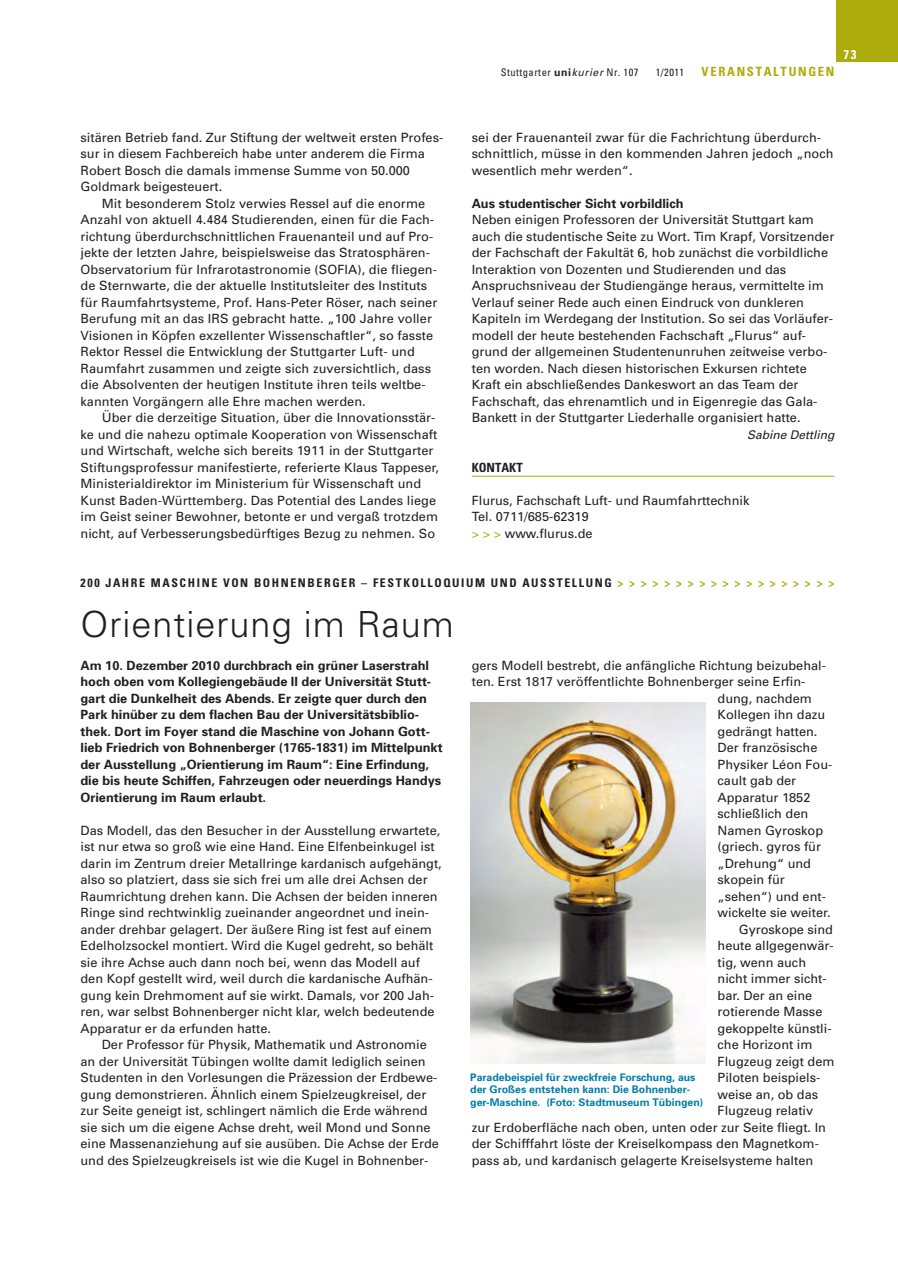
<style>
.page{position:relative;width:898px;height:1268px;background:#fff}
.page>*{position:absolute;margin:0;border:0;box-sizing:border-box;transform-origin:0 0}
.t1{font:300 36px "Univers";letter-spacing:.03em;color:#231f20}
.t2{font:12.75px/16.5px "Univers";color:#231f20}
.t3{font:700 12.75px/16.5px "Univers";color:#231f20}
.t4{font:700 condensed 12.75px "Univers";letter-spacing:.135em;color:#aeac0c}
.t5{font:700 condensed 12.75px "Univers";color:#231f20}
.t6{font:700 condensed 12.75px "Univers";color:#fff}
.t7{font:700 condensed 12px "Univers";letter-spacing:.135em;color:#231f20}
.t8{font:italic 12px "Univers";color:#231f20}
.t9{font:700 10.5px/12.6px "Univers";color:#027daa}
.t10{font:condensed 10.5px "Univers";letter-spacing:.045em;color:#231f20}
.s1{font-weight:700;font-stretch:normal}
.s2{font-style:italic;font-stretch:normal}
.s3{color:#aeac0c}
</style>
<div class="page">
<svg style="left:470px;top:0;width:428px;height:1064px"></svg>
<p class="t10" style="left:501px;top:66px;width:139px">Stuttgarter <span class="s1">uni</span><span class="s2">kurier</span> Nr. 107</p>
<p class="t10" style="left:656px;top:66px;width:30px">1/2011</p>
<p class="t4" style="left:702px;top:64px;width:134px">VERANSTALTUNGEN</p>
<p class="t6" style="left:843px;top:47px;width:15px">73</p>
<p class="t2" style="left:81px;top:130px;width:364px">sitären Betrieb fand. Zur Stiftung der weltweit ersten Profes&shy;sur in diesem Fachbereich habe unter anderem die Firma Robert Bosch die damals immense Summe von 50.000<br>Goldmark beigesteuert.</p>
<p class="t2" style="left:81px;top:196px;width:358px;text-indent:21px">Mit besonderem Stolz verwies Ressel auf die enorme Anzahl von aktuell 4.484 Studierenden, einen für die Fach&shy;richtung überdurchschnittlichen Frauenanteil und auf Pro&shy;jekte der letzten Jahre, beispielsweise das Stratosphären-Observatorium für Infrarotastronomie (SOFIA), die fliegen&shy;de Sternwarte, die der aktuelle Institutsleiter des Instituts für Raumfahrtsysteme, Prof. Hans-Peter Röser, nach seiner Berufung mit an das IRS gebracht hatte. „100 Jahre voller Visionen in Köpfen exzellenter Wissenschaftler“, so fasste Rektor Ressel die Entwicklung der Stuttgarter Luft- und Raumfahrt zusammen und zeigte sich zuversichtlich, dass die Absolventen der heutigen Institute ihren teils weltbe&shy;kannten Vorgängern alle Ehre machen werden.</p>
<p class="t2" style="left:81px;top:410px;width:360px;text-indent:21px">Über die derzeitige Situation, über die Innovationsstär&shy;ke und die nahezu optimale Kooperation von Wissenschaft und Wirtschaft, welche sich bereits 1911 in der Stuttgarter Stiftungsprofessur manifestierte, referierte Klaus Tappeser, Ministerialdirektor im Ministerium für Wissenschaft und Kunst Baden-Württemberg. Das Potential des Landes liege im Geist seiner Bewohner, betonte er und vergaß trotzdem nicht, auf Verbesserungsbedürftiges Bezug zu nehmen. So</p>
<p class="t2" style="left:472px;top:130px;width:363px">sei der Frauenanteil zwar für die Fachrichtung überdurch&shy;schnittlich, müsse in den kommenden Jahren jedoch „noch wesentlich mehr werden“.</p>
<p class="t3" style="left:472px;top:196px;width:213px">Aus studentischer Sicht vorbildlich</p>
<p class="t2" style="left:472px;top:212px;width:364px">Neben einigen Professoren der Universität Stuttgart kam auch die studentische Seite zu Wort. Tim Krapf, Vorsitzender der Fachschaft der Fakultät 6, hob zunächst die vorbildliche Interaktion von Dozenten und Studierenden und das Anspruchsniveau der Studiengänge heraus, vermittelte im Verlauf seiner Rede auch einen Eindruck von dunkleren Kapiteln im Werdegang der Institution. So sei das Vorläufer&shy;modell der heute bestehenden Fachschaft „Flurus“ auf&shy;grund der allgemeinen Studentenunruhen zeitweise verbo&shy;ten worden. Nach diesen historischen Exkursen richtete Kraft ein abschließendes Dankeswort an das Team der Fachschaft, das ehrenamtlich und in Eigenregie das Gala-Bankett in der Stuttgarter Liederhalle organisiert hatte.</p>
<p class="t8" style="left:747px;top:430px;width:89px">Sabine Dettling</p>
<p class="t5" style="left:472px;top:460px;width:53px">KONTAKT</p>
<p class="t2" style="left:472px;top:493px;width:279px">Flurus, Fachschaft Luft- und Raumfahrttechnik<br>Tel. 0711/685-62319<br><span class="s3">&gt; &gt; &gt;</span> www.flurus.de</p>
<p class="t7" style="left:81px;top:576px;width:755px">200 JAHRE MASCHINE VON BOHNENBERGER – FESTKOLLOQUIUM UND AUSSTELLUNG <span class="s3">&gt; &gt; &gt; &gt; &gt; &gt; &gt; &gt; &gt; &gt; &gt; &gt; &gt; &gt; &gt; &gt; &gt; &gt; &gt;</span></p>
<h1 class="t1" style="left:81px;top:611px;width:375px">Orientierung im Raum</h1>
<p class="t3" style="left:81px;top:658px;width:364px">Am 10. Dezember 2010 durchbrach ein grüner Laserstrahl hoch oben vom Kollegiengebäude II der Universität Stutt&shy;gart die Dunkelheit des Abends. Er zeigte quer durch den Park hinüber zu dem flachen Bau der Universitätsbiblio&shy;thek. Dort im Foyer stand die Maschine von Johann Gott&shy;lieb Friedrich von Bohnenberger (1765-1831) im Mittelpunkt der Ausstellung „Orientierung im Raum“: Eine Erfindung, die bis heute Schiffen, Fahrzeugen oder neuerdings Handys Orientierung im Raum erlaubt.</p>
<p class="t2" style="left:81px;top:823px;width:363px">Das Modell, das den Besucher in der Ausstellung erwartete, ist nur etwa so groß wie eine Hand. Eine Elfenbeinkugel ist darin im Zentrum dreier Metallringe kardanisch aufgehängt, also so platziert, dass sie sich frei um alle drei Achsen der Raumrichtung drehen kann. Die Achsen der beiden inneren Ringe sind rechtwinklig zueinander angeordnet und inein&shy;ander drehbar gelagert. Der äußere Ring ist fest auf einem Edelholzsockel montiert. Wird die Kugel gedreht, so behält sie ihre Achse auch dann noch bei, wenn das Modell auf den Kopf gestellt wird, weil durch die kardanische Aufhän&shy;gung kein Drehmoment auf sie wirkt. Damals, vor 200 Jah&shy;ren, war selbst Bohnenberger nicht klar, welch bedeutende Apparatur er da erfunden hatte.</p>
<p class="t2" style="left:81px;top:1037px;width:360px;text-indent:21px">Der Professor für Physik, Mathematik und Astronomie an der Universität Tübingen wollte damit lediglich seinen Studenten in den Vorlesungen die Präzession der Erdbewe&shy;gung demonstrieren. Ähnlich einem Spielzeugkreisel, der zur Seite geneigt ist, schlingert nämlich die Erde während sie sich um die eigene Achse dreht, weil Mond und Sonne eine Massenanziehung auf sie ausüben. Die Achse der Erde und des Spielzeugkreisels ist wie die Kugel in Bohnenber-</p>
<p class="t2" style="left:472px;top:658px;width:356px">gers Modell bestrebt, die anfängliche Richtung beizubehal-</p>
<p class="t2" style="left:472px;top:674px;width:335px">ten. Erst 1817 veröffentlichte Bohnenberger seine Erfin-</p>
<p class="t2" style="left:717px;top:691px;width:96px">dung, nachdem</p>
<p class="t2" style="left:717px;top:707px;width:109px">Kollegen ihn dazu</p>
<p class="t2" style="left:717px;top:724px;width:101px">gedrängt hatten.</p>
<p class="t2" style="left:717px;top:740px;width:101px">Der französische</p>
<p class="t2" style="left:717px;top:757px;width:116px">Physiker Léon Fou-</p>
<p class="t2" style="left:717px;top:773px;width:80px">cault gab der</p>
<p class="t2" style="left:717px;top:790px;width:94px">Apparatur 1852</p>
<p class="t2" style="left:717px;top:806px;width:92px">schließlich den</p>
<p class="t2" style="left:717px;top:823px;width:107px">Namen Gyroskop</p>
<p class="t2" style="left:717px;top:839px;width:105px">(griech. gyros für</p>
<p class="t2" style="left:717px;top:856px;width:95px">„Drehung“ und</p>
<p class="t2" style="left:717px;top:872px;width:69px">skopein für</p>
<p class="t2" style="left:717px;top:889px;width:110px">„sehen“) und ent-</p>
<p class="t2" style="left:717px;top:905px;width:115px">wickelte sie weiter.</p>
<p class="t2" style="left:739px;top:922px;width:96px">Gyroskope sind</p>
<p class="t2" style="left:717px;top:938px;width:118px">heute allgegenwär-</p>
<p class="t2" style="left:717px;top:955px;width:90px">tig, wenn auch</p>
<p class="t2" style="left:717px;top:971px;width:111px">nicht immer sicht-</p>
<p class="t2" style="left:717px;top:988px;width:96px">bar. Der an eine</p>
<p class="t2" style="left:717px;top:1004px;width:106px">rotierende Masse</p>
<p class="t2" style="left:717px;top:1021px;width:116px">gekoppelte künstli-</p>
<p class="t2" style="left:717px;top:1037px;width:96px">che Horizont im</p>
<p class="t2" style="left:717px;top:1054px;width:118px">Flugzeug zeigt dem</p>
<p class="t2" style="left:717px;top:1070px;width:104px">Piloten beispiels-</p>
<p class="t2" style="left:717px;top:1087px;width:102px">weise an, ob das</p>
<p class="t2" style="left:717px;top:1103px;width:97px">Flugzeug relativ</p>
<p class="t2" style="left:472px;top:1120px;width:356px">zur Erdoberfläche nach oben, unten oder zur Seite fliegt. In</p>
<p class="t2" style="left:472px;top:1136px;width:349px">der Schifffahrt löste der Kreiselkompass den Magnetkom-</p>
<p class="t2" style="left:472px;top:1153px;width:343px">pass ab, und kardanisch gelagerte Kreiselsysteme halten</p>
<p class="t9" style="left:470px;top:1071px;width:234px">Paradebeispiel für zweckfreie Forschung, aus der Großes entstehen kann: Die Bohnenber&shy;ger-Maschine. (Foto: Stadtmuseum Tübingen)</p>
</div>
